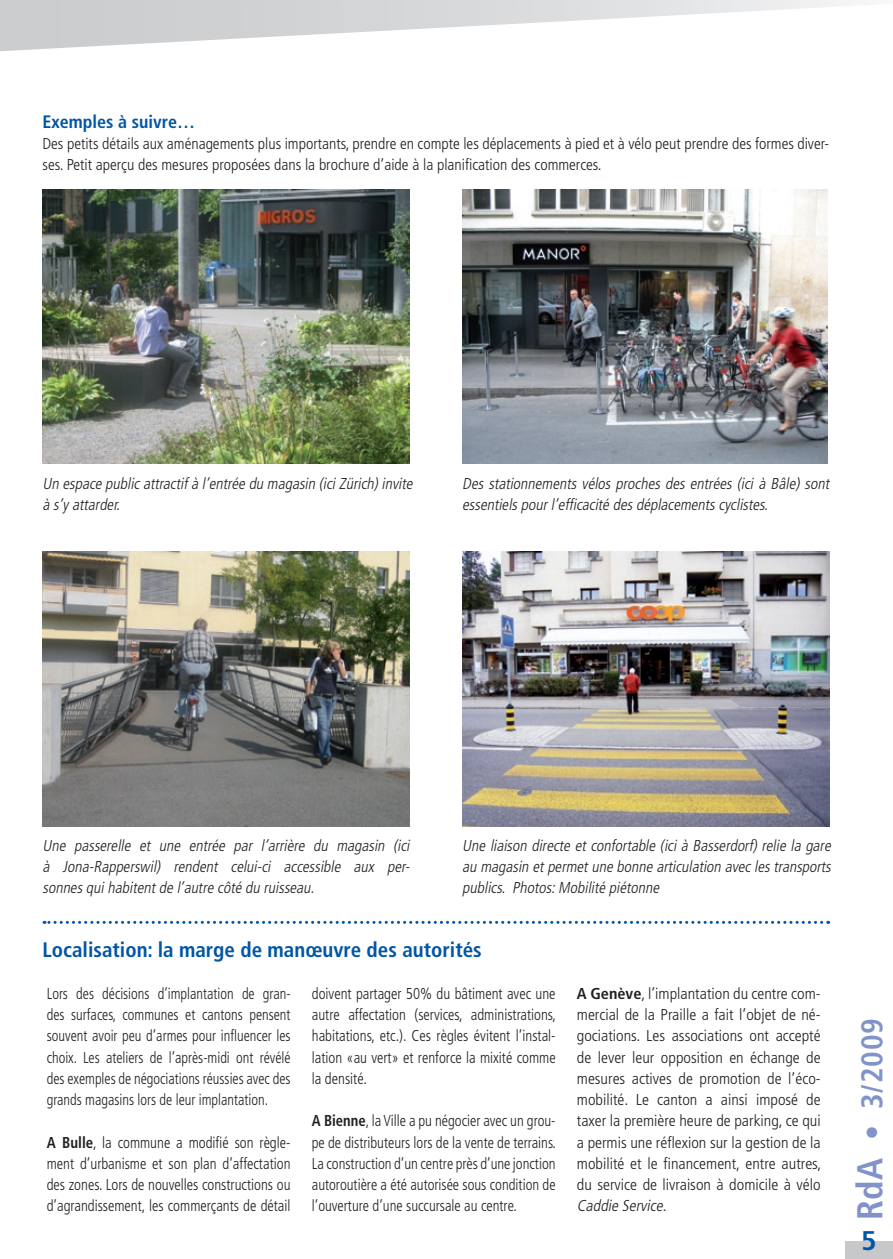
<style>
.page{position:relative;width:893px;height:1259px;background:#fff}
.page>*{position:absolute;margin:0;border:0;box-sizing:border-box;transform-origin:0 0}
.t1{font:700 condensed 30px "Frutiger";color:#8193c9}
.t2{font:700 condensed 27px "Frutiger";color:#0155a5;scale:1.11 1}
.t3{font:700 condensed 21px "Frutiger";color:#0155a5}
.t4{font:700 condensed 18px "Frutiger";color:#0155a5}
.t5{font:300 condensed 15.75px/21.3px "Frutiger";color:#231f20;text-align:justify}
.t6{font:italic 300 condensed 15.75px/21.3px "Frutiger";color:#231f20}
.t7{font:300 condensed 15.75px/21.3px "Frutiger";color:#231f20;text-align:justify;scale:.94 1}
.t8{font:300 condensed 15.75px/21.3px "Frutiger";color:#231f20;text-align:justify;scale:.91 1}
.t9{font:300 condensed 15.75px/21.3px "Frutiger";color:#231f20;text-align:justify;scale:.93 1}
.s1{font-weight:700}
.s2{font-style:italic}
.s3{font-size:36px}
</style>
<div class="page">
<div style="left:845px;top:1242px;width:48px;height:17px;background:#c7c8ca"></div>
<svg style="left:0;top:0;width:861px;height:51px"></svg>
<img style="left:43px;top:190px;width:366px;height:274px">
<img style="left:462px;top:551px;width:367px;height:275px">
<img style="left:43px;top:551px;width:366px;height:275px">
<img style="left:462px;top:189px;width:366px;height:275px">
<svg style="left:44px;top:921px;width:778px;height:3px"></svg>
<p class="t4" style="left:43px;top:111px;width:154px">Exemples à suivre…</p>
<p class="t5" style="left:43px;top:133px;width:788px">Des petits détails aux aménagements plus importants, prendre en compte les déplacements à pied et à vélo peut prendre des formes diver&shy;ses. Petit aperçu des mesures proposées dans la brochure d’aide à la planification des commerces.</p>
<p class="t6" style="left:43px;top:473px;width:375px">Un espace publicattractifà l’entrée du magasin (iciZürich)invite à s’yattarder.</p>
<p class="t6" style="left:462px;top:473px;width:372px">Des stationnements vélos proches des entrées (ici à Bâle) sont essentielspourl’efficacité desdéplacementscyclistes.</p>
<p class="t6" style="left:43px;top:835px;width:372px;text-align:justify">Une passerelle et une entrée par l’arrière du magasin (ici à Jona-Rapperswil) rendent celui-ci accessible aux per&shy;sonnesquihabitentde l’autre côté du ruisseau.</p>
<p class="t6" style="left:462px;top:835px;width:373px;text-align:justify">Une liaison directe et confortable (ici à Basserdorf) relie la gare au magasin etpermetune bonne articulation aveclestransports publics. Photos:Mobilité piétonne</p>
<h3 class="t3" style="left:43px;top:937px;width:441px">Localisation: la marge de manœuvre des autorités</h3>
<p class="t8" style="left:47px;top:983px;width:269px">Lors des décisions d’implantation de gran&shy;des surfaces, communes et cantons pensent souvent avoir peu d’armes pour influencer les choix. Les ateliers de l’après-midi ont révélé des exemples de négociations réussies avec des grands magasins lors de leur implantation.</p>
<p class="t7" style="left:47px;top:1131px;width:261px"><span class="s1">A Bulle</span>, la commune a modifié son règle&shy;ment d’urbanisme et son plan d’affectation des zones. Lors de nouvelles constructions ou d’agrandissement, les commerçants de détail</p>
<p class="t7" style="left:312px;top:983px;width:261px">doivent partager 50% du bâtiment avec une autre affectation (services, administrations, habitations, etc.). Ces règles évitent l’instal&shy;lation «au vert» et renforce la mixité comme la densité.</p>
<p class="t9" style="left:312px;top:1110px;width:264px"><span class="s1">A Bienne</span>, la Ville a pu négocier avec un grou&shy;pe de distributeurs lors de la vente de terrains.<br>La construction d’un centre près d’une jonction autoroutière a été autorisée sous condition de l’ouverture d’une succursale au centre.</p>
<p class="t5" style="left:577px;top:983px;width:246px"><span class="s1">A Genève</span>, l’implantation du centre com&shy;mercial de la Praille a fait l’objet de né&shy;gociations. Les associations ont accepté de lever leur opposition en échange de mesures actives de promotion de l’éco&shy;mobilité. Le canton a ainsi imposé de taxer la première heure de parking, ce qui a permis une réflexion sur la gestion de la mobilité et le financement, entre autres, du service de livraison à domicile à vélo <span class="s2">Caddie Service</span>.</p>
<h1 class="t1" style="left:854px;top:1219px;width:203px;rotate:-90deg"><span class="s3">RdA</span> • 3/2009</h1>
<h2 class="t2" style="left:861px;top:1225px;width:16px">5</h2>
</div>
